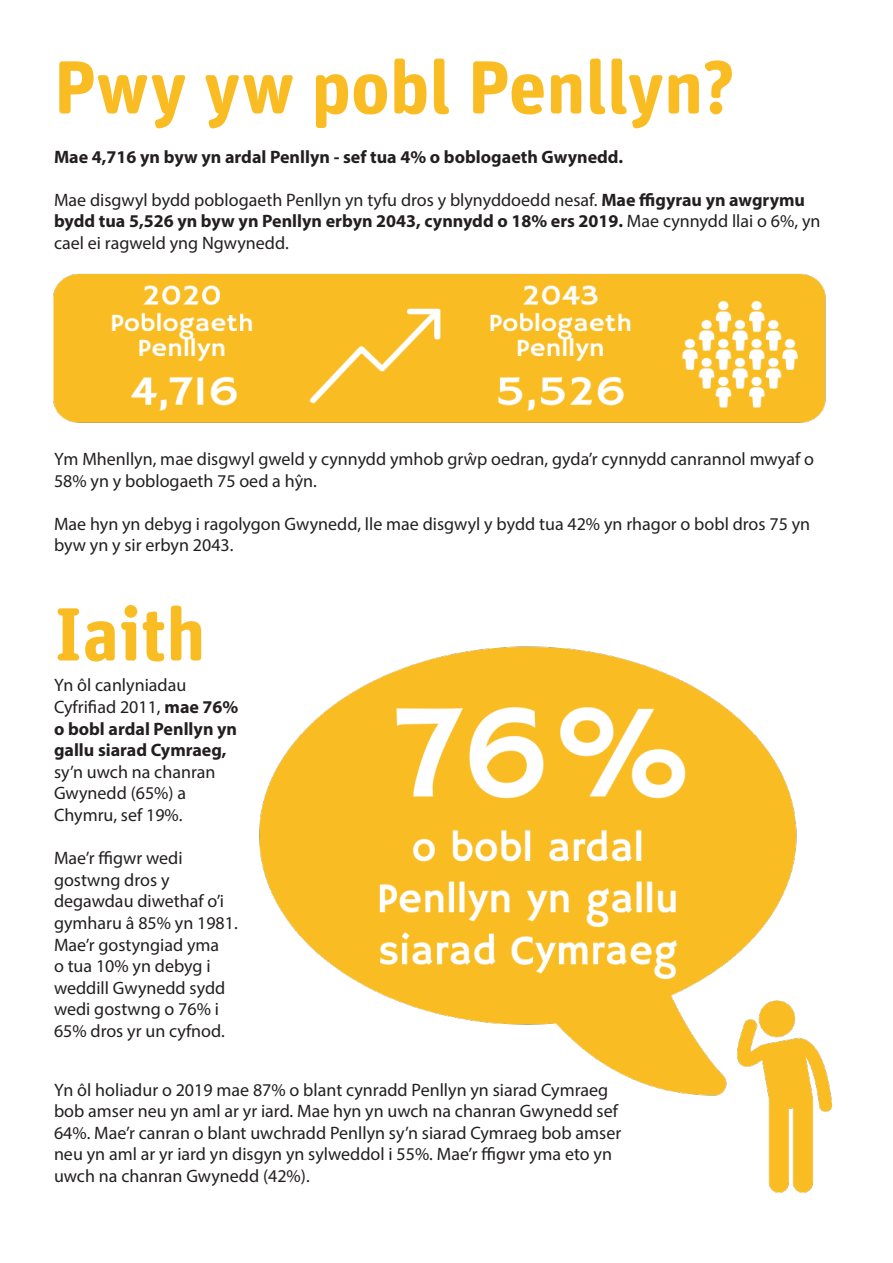
<style>
.page{position:relative;width:893px;height:1263px;background:#fff}
.page>*{position:absolute;margin:0;border:0;box-sizing:border-box;transform-origin:0 0}
.t1{font:700 75px "Unit Rounded Pro";color:#f9bc23}
.t2{font:18px/21.6px "Myriad Pro";color:#231f20}
.t3{font:700 18px "Myriad Pro";color:#231f20}
.s1{font-weight:700}
</style>
<div class="page">
<img style="left:53px;top:273px;width:773px;height:150px">
<img style="left:259px;top:646px;width:573px;height:547px">
<p class="t1" style="left:54px;top:34px;width:682px">Pwy yw pobl Penllyn?</p>
<p class="t3" style="left:54px;top:145px;width:571px">Mae 4,716 yn byw yn ardal Penllyn - sef tua 4% o boblogaeth Gwynedd.</p>
<p class="t2" style="left:54px;top:189px;width:768px">Mae disgwyl bydd poblogaeth Penllyn yn tyfu dros y blynyddoedd nesaf. <span class="s1">Mae ffigyrau yn awgrymu bydd tua 5,526 yn byw yn Penllyn erbyn 2043, cynnydd o 18% ers 2019.</span> Mae cynnydd llai o 6%, yn cael ei ragweld yng Ngwynedd.</p>
<p class="t2" style="left:54px;top:448px;width:761px">Ym Mhenllyn, mae disgwyl gweld y cynnydd ymhob grŵp oedran, gyda’r cynnydd canrannol mwyaf o<br>58% yn y boblogaeth 75 oed a hŷn.</p>
<p class="t2" style="left:54px;top:513px;width:758px">Mae hyn yn debyg i ragolygon Gwynedd, lle mae disgwyl y bydd tua 42% yn rhagor o bobl dros 75 yn byw yn y sir erbyn 2043.</p>
<p class="t1" style="left:54px;top:581px;width:153px">Iaith</p>
<p class="t2" style="left:54px;top:674px;width:186px">Yn ôl canlyniadau<br>Cyfrifiad 2011, <span class="s1">mae 76% o bobl ardal Penllyn yn gallu siarad Cymraeg, </span>sy’n uwch na chanran<br>Gwynedd (65%) a<br>Chymru, sef 19%.</p>
<p class="t2" style="left:54px;top:847px;width:185px">Mae’r ffigwr wedi gostwng dros y degawdau diwethaf o’i gymharu â 85% yn 1981.<br>Mae’r gostyngiad yma<br>o tua 10% yn debyg i weddill Gwynedd sydd wedi gostwng o 76% i<br>65% dros yr un cyfnod.</p>
<p class="t2" style="left:54px;top:1078px;width:569px">Yn ôl holiadur o 2019 mae 87% o blant cynradd Penllyn yn siarad Cymraeg bob amser neu yn aml ar yr iard. Mae hyn yn uwch na chanran Gwynedd sef 64%. Mae’r canran o blant uwchradd Penllyn sy’n siarad Cymraeg bob amser neu yn aml ar yr iard yn disgyn yn sylweddol i 55%. Mae’r ffigwr yma eto yn uwch na chanran Gwynedd (42%).</p>
</div>
